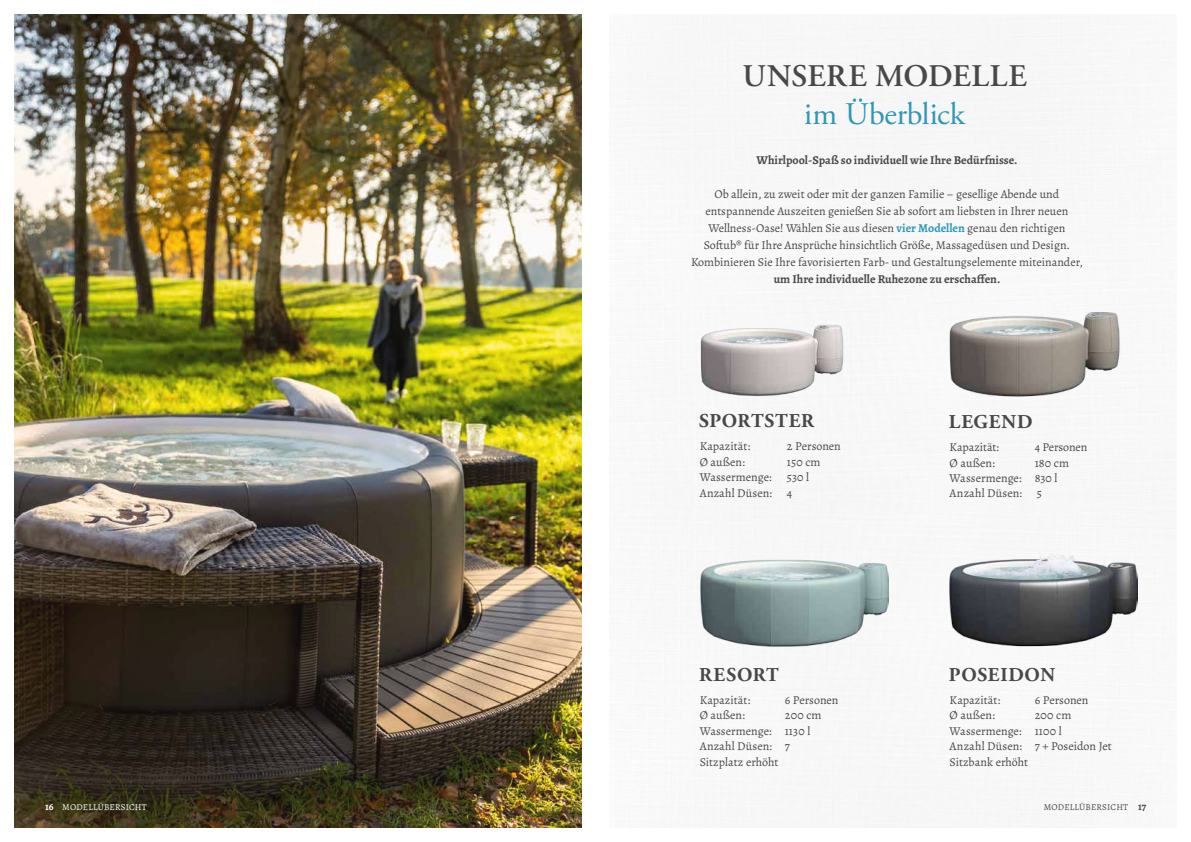
<style>
.page{position:relative;width:1191px;height:842px;background:#fff}
.page>*{position:absolute;margin:0;border:0;box-sizing:border-box;transform-origin:0 0}
.t1{font:600 31.5px/38px "Adobe Garamond Pro";letter-spacing:.025em;color:#484847;text-align:center}
.t2{font:700 19.6px "Adobe Garamond Pro";letter-spacing:.035em;color:#484847}
.t3{font:12px/15.4px "Alegreya";color:#484847}
.t4{font:700 12px "Alegreya";color:#484847}
.t5{font:700 10.5px "Alegreya";color:#484847}
.t6{font:9px "Alegreya";letter-spacing:.02em;color:#fff}
.t7{font:9px "Alegreya";letter-spacing:.02em;color:#484847}
.s1{font-weight:700;font-size:10.5px}
.s2{font-weight:400;color:#2e97b6}
.s3{font-weight:700;color:#2e97b6}
.s4{font-weight:700}
</style>
<div class="page">
<img style="left:611px;top:14px;width:565px;height:814px">
<img style="left:949px;top:537px;width:188px;height:125px">
<img style="left:14px;top:14px;width:567px;height:814px">
<img style="left:678px;top:297px;width:188px;height:126px">
<img style="left:940px;top:291px;width:188px;height:125px">
<img style="left:700px;top:540px;width:188px;height:126px">
<p class="t6" style="left:45px;top:801px;width:103px"><span class="s1">16</span> MODELLÜBERSICHT</p>
<p class="t1" style="left:742px;top:57px;width:280px">UNSERE MODELLE <span class="s2">im Überblick</span></p>
<p class="t4" style="left:756px;top:152px;width:262px">Whirlpool-Spaß so individuell wie Ihre Bedürfnisse.</p>
<p class="t3" style="left:691px;top:185px;width:393px;line-height:17px;text-align:center">Ob allein, zu zweit oder mit der ganzen Familie – gesellige Abende und entspannende Auszeiten genießen Sie ab sofort am liebsten in Ihrer neuen Wellness-Oase! Wählen Sie aus diesen <span class="s3">vier Modellen</span> genau den richtigen Softub® für Ihre Ansprüche hinsichtlich Größe, Massagedüsen und Design.<br>Kombinieren Sie Ihre favorisierten Farb- und Gestaltungselemente miteinander, <span class="s4">um Ihre individuelle Ruhezone zu erschaffen.</span></p>
<p class="t2" style="left:699px;top:409px;width:117px">SPORTSTER</p>
<p class="t3" style="left:699px;top:439px;width:52px">Kapazität:</p>
<p class="t3" style="left:787px;top:439px;width:55px">2 Personen</p>
<p class="t3" style="left:699px;top:454px;width:47px">Ø außen:</p>
<p class="t3" style="left:787px;top:454px;width:35px">150 cm</p>
<p class="t3" style="left:699px;top:469px;width:74px">Wassermenge:</p>
<p class="t3" style="left:699px;top:469px;width:111px;text-indent:87px">530 l<br>Anzahl Düsen: 4</p>
<p class="t2" style="left:699px;top:663px;width:81px">RESORT</p>
<p class="t3" style="left:699px;top:692px;width:52px">Kapazität:</p>
<p class="t3" style="left:784px;top:692px;width:55px">6 Personen</p>
<p class="t3" style="left:699px;top:708px;width:47px">Ø außen:</p>
<p class="t3" style="left:699px;top:708px;width:123px;text-indent:85px">200 cm<br>Wassermenge: 1130 l<br>Anzahl Düsen: 7<br>Sitzplatz erhöht</p>
<p class="t2" style="left:948px;top:410px;width:85px">LEGEND</p>
<p class="t3" style="left:949px;top:439px;width:51px">Kapazität:</p>
<p class="t3" style="left:1034px;top:439px;width:54px">4 Personen</p>
<p class="t3" style="left:949px;top:455px;width:47px">Ø außen:</p>
<p class="t3" style="left:949px;top:455px;width:121px;text-indent:85px">180 cm<br>Wassermenge: 830 l<br>Anzahl Düsen: 5</p>
<p class="t2" style="left:949px;top:663px;width:108px">POSEIDON</p>
<p class="t3" style="left:949px;top:692px;width:52px">Kapazität:</p>
<p class="t3" style="left:1034px;top:692px;width:55px">6 Personen</p>
<p class="t3" style="left:949px;top:708px;width:47px">Ø außen:</p>
<p class="t3" style="left:949px;top:708px;width:164px;text-indent:85px">200 cm<br>Wassermenge: 1100 l<br>Anzahl Düsen: 7 + Poseidon Jet<br>Sitzbank erhöht</p>
<p class="t7" style="left:1043px;top:801px;width:48px">mode llübers</p>
<p class="t7" style="left:1107px;top:801px;width:16px">icht</p>
<p class="t5" style="left:1138px;top:800px;width:10px">17</p>
</div>
